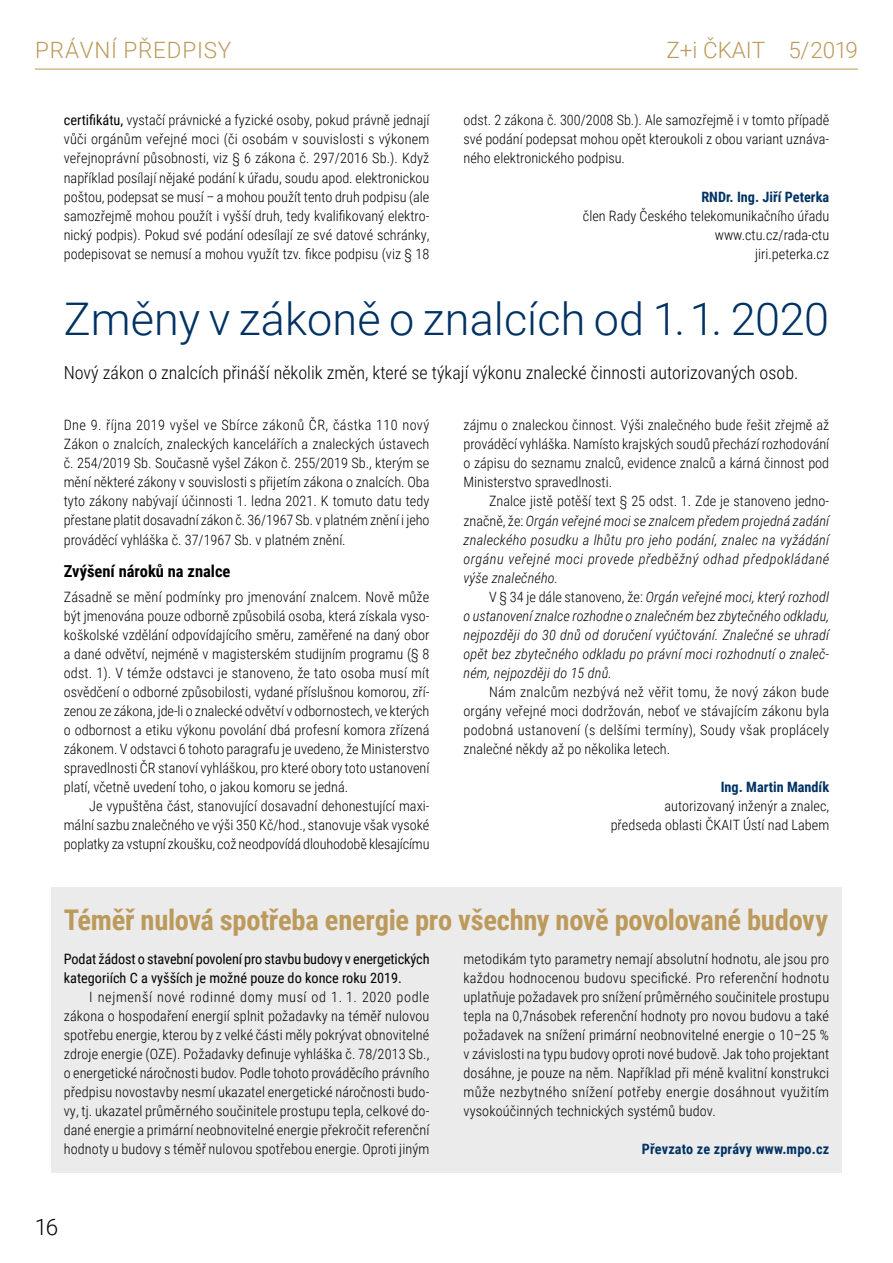
<style>
.page{position:relative;width:893px;height:1263px;background:#fff}
.page>*{position:absolute;margin:0;border:0;box-sizing:border-box;transform-origin:0 0}
.t1{font:300 45px "Roboto";color:#003263}
.t2{font:700 28.5px "Roboto Condensed";letter-spacing:-.01em;color:#bc9a5c}
.t3{font:300 22.5px "Roboto";color:#bc9a5c}
.t4{font:300 22.5px "Roboto";letter-spacing:.035em;color:#bc9a5c}
.t5{font:300 22.5px "Roboto";color:#000}
.t6{font:300 18px "Roboto Condensed";color:#000}
.t7{font:700 16.5px "Roboto Condensed";color:#000}
.t8{font:300 14.25px/19px "Roboto Condensed";color:#000;text-align:justify}
.t9{font:italic 300 14.25px/19px "Roboto Condensed";letter-spacing:.01em;color:#000;text-align:justify}
.t10{font:14.25px/19px "Roboto Condensed";letter-spacing:-.01em;color:#000}
.t11{font:700 14.25px "Roboto Condensed";color:#003263}
.s1{font-weight:400}
.s2{font-style:normal}
</style>
<div class="page">
<div style="left:51px;top:887px;width:791px;height:286px;background:#ebebec"></div>
<hr style="left:35px;top:69px;width:823px;height:1px;background:#bc9a5c">
<h3 class="t4" style="left:35px;top:34px;width:198px">PRÁVNÍ PŘEDPISY</h3>
<h3 class="t3" style="left:666px;top:34px;width:193px">Z+i ČKAIT 5/2019</h3>
<p class="t8" style="left:64px;top:110px;width:367px"><span class="s1">certifikátu,</span> vystačí právnické a fyzické osoby, pokud právně jednají vůči orgánům veřejné moci (či osobám v souvislosti s výkonem veřejnoprávní působnosti, viz § 6 zákona č. 297/2016 Sb.). Když například posílají nějaké podání k úřadu, soudu apod. elektronickou poštou, podepsat se musí – a mohou použít tento druh podpisu (ale samozřejmě mohou použít i vyšší druh, tedy kvalifikovaný elektro&shy;nický podpis). Pokud své podání odesílají ze své datové schránky, podepisovat se nemusí a mohou využít tzv. fikce podpisu (viz § 18</p>
<p class="t8" style="left:463px;top:110px;width:367px">odst. 2 zákona č. 300/2008 Sb.). Ale samozřejmě i v tomto případě své podání podepsat mohou opět kteroukoli z obou variant uznáva&shy;ného elektronického podpisu.</p>
<p class="t11" style="left:701px;top:187px;width:129px">RNDr. Ing. Jiří Peterka</p>
<p class="t8" style="left:583px;top:206px;width:248px;text-align:right">člen Rady Českého telekomunikačního úřadu www.ctu.cz/rada-ctu<br>jiri.peterka.cz</p>
<h1 class="t1" style="left:64px;top:287px;width:767px">Změny v zákoně o znalcích od 1. 1. 2020</h1>
<p class="t6" style="left:64px;top:360px;width:736px">Nový zákon o znalcích přináší několik změn, které se týkají výkonu znalecké činnosti autorizovaných osob.</p>
<p class="t8" style="left:64px;top:415px;width:367px">Dne 9. října 2019 vyšel ve Sbírce zákonů ČR, částka 110 nový Zákon o znalcích, znaleckých kancelářích a znaleckých ústavech č. 254/2019 Sb. Současně vyšel Zákon č. 255/2019 Sb., kterým se mění některé zákony v souvislosti s přijetím zákona o znalcích. Oba tyto zákony nabývají účinnosti 1. ledna 2021. K tomuto datu tedy přestane platit dosavadní zákon č. 36/1967 Sb. v platném znění i jeho prováděcí vyhláška č. 37/1967 Sb. v platném znění.</p>
<p class="t7" style="left:64px;top:559px;width:168px">Zvýšení nároků na znalce</p>
<p class="t8" style="left:64px;top:586px;width:367px">Zásadně se mění podmínky pro jmenování znalcem. Nově může být jmenována pouze odborně způsobilá osoba, která získala vyso&shy;koškolské vzdělání odpovídajícího směru, zaměřené na daný obor a dané odvětví, nejméně v magisterském studijním programu (§ 8 odst. 1). V témže odstavci je stanoveno, že tato osoba musí mít osvědčení o odborné způsobilosti, vydané příslušnou komorou, zří&shy;zenou ze zákona, jde-li o znalecké odvětví v odbornostech, ve kterých o odbornost a etiku výkonu povolání dbá profesní komora zřízená zákonem. V odstavci 6 tohoto paragrafu je uvedeno, že Ministerstvo spravedlnosti ČR stanoví vyhláškou, pro které obory toto ustanovení platí, včetně uvedení toho, o jakou komoru se jedná.</p>
<p class="t8" style="left:64px;top:796px;width:367px;text-indent:26px">Je vypuštěna část, stanovující dosavadní dehonestující maxi&shy;mální sazbu znalečného ve výši 350 Kč/hod., stanovuje však vysoké poplatky za vstupní zkoušku, což neodpovídá dlouhodobě klesajícímu</p>
<p class="t8" style="left:463px;top:415px;width:367px">zájmu o znaleckou činnost. Výši znalečného bude řešit zřejmě až prováděcí vyhláška. Namísto krajských soudů přechází rozhodování o zápisu do seznamu znalců, evidence znalců a kárná činnost pod Ministerstvo spravedlnosti.</p>
<p class="t9" style="left:463px;top:491px;width:367px;text-indent:26px"><span class="s2">Znalce jistě potěší text § 25 odst. 1. Zde je stanoveno jedno&shy;značně, že:</span> Orgán veřejné moci se znalcem předem projedná zadání znaleckého posudku a lhůtu pro jeho podání, znalec na vyžádání orgánu veřejné moci provede předběžný odhad předpokládané výše znalečného.</p>
<p class="t9" style="left:463px;top:587px;width:367px;text-indent:26px"><span class="s2">V § 34 je dále stanoveno, že:</span> Orgán veřejné moci, který rozhodl o ustanovení znalce rozhodne o znalečném bez zbytečného odkladu, nejpozději do 30 dnů od doručení vyúčtování. Znalečné se uhradí opět bez zbytečného odkladu po právní moci rozhodnutí o znaleč&shy;ném, nejpozději do 15 dnů.</p>
<p class="t8" style="left:463px;top:682px;width:367px;text-indent:26px">Nám znalcům nezbývá než věřit tomu, že nový zákon bude orgány veřejné moci dodržován, neboť ve stávajícím zákonu byla podobná ustanovení (s delšími termíny), Soudy však proplácely znalečné někdy až po několika letech.</p>
<p class="t11" style="left:721px;top:777px;width:110px">Ing. Martin Mandík</p>
<p class="t8" style="left:611px;top:796px;width:220px;text-align:right">autorizovaný inženýr a znalec, předseda oblasti ČKAIT Ústí nad Labem</p>
<h2 class="t2" style="left:64px;top:900px;width:766px">Téměř nulová spotřeba energie pro všechny nově povolované budovy</h2>
<p class="t10" style="left:64px;top:948px;width:367px">Podat žádost o stavební povolení pro stavbu budovy v energetických kategoriích C a vyšších je možné pouze do konce roku 2019.</p>
<p class="t8" style="left:64px;top:987px;width:367px;text-indent:26px">I nejmenší nové rodinné domy musí od 1. 1. 2020 podle zákona o hospodaření energií splnit požadavky na téměř nulovou spotřebu energie, kterou by z velké části měly pokrývat obnovitelné zdroje energie (OZE). Požadavky definuje vyhláška č. 78/2013 Sb., o energetické náročnosti budov. Podle tohoto prováděcího právního předpisu novostavby nesmí ukazatel energetické náročnosti budo&shy;vy, tj. ukazatel průměrného součinitele prostupu tepla, celkové do&shy;dané energie a primární neobnovitelné energie překročit referenční hodnoty u budovy s téměř nulovou spotřebou energie. Oproti jiným</p>
<p class="t8" style="left:463px;top:948px;width:367px">metodikám tyto parametry nemají absolutní hodnotu, ale jsou pro každou hodnocenou budovu specifické. Pro referenční hodnotu uplatňuje požadavek pro snížení průměrného součinitele prostupu tepla na 0,7násobek referenční hodnoty pro novou budovu a také požadavek na snížení primární neobnovitelné energie o 10–25 % v závislosti na typu budovy oproti nové budově. Jak toho projektant dosáhne, je pouze na něm. Například při méně kvalitní konstrukci může nezbytného snížení potřeby energie dosáhnout využitím vysokoúčinných technických systémů budov.</p>
<p class="t11" style="left:642px;top:1139px;width:189px">Převzato ze zprávy www.mpo.cz</p>
<h3 class="t5" style="left:35px;top:1211px;width:25px">16</h3>
</div>
